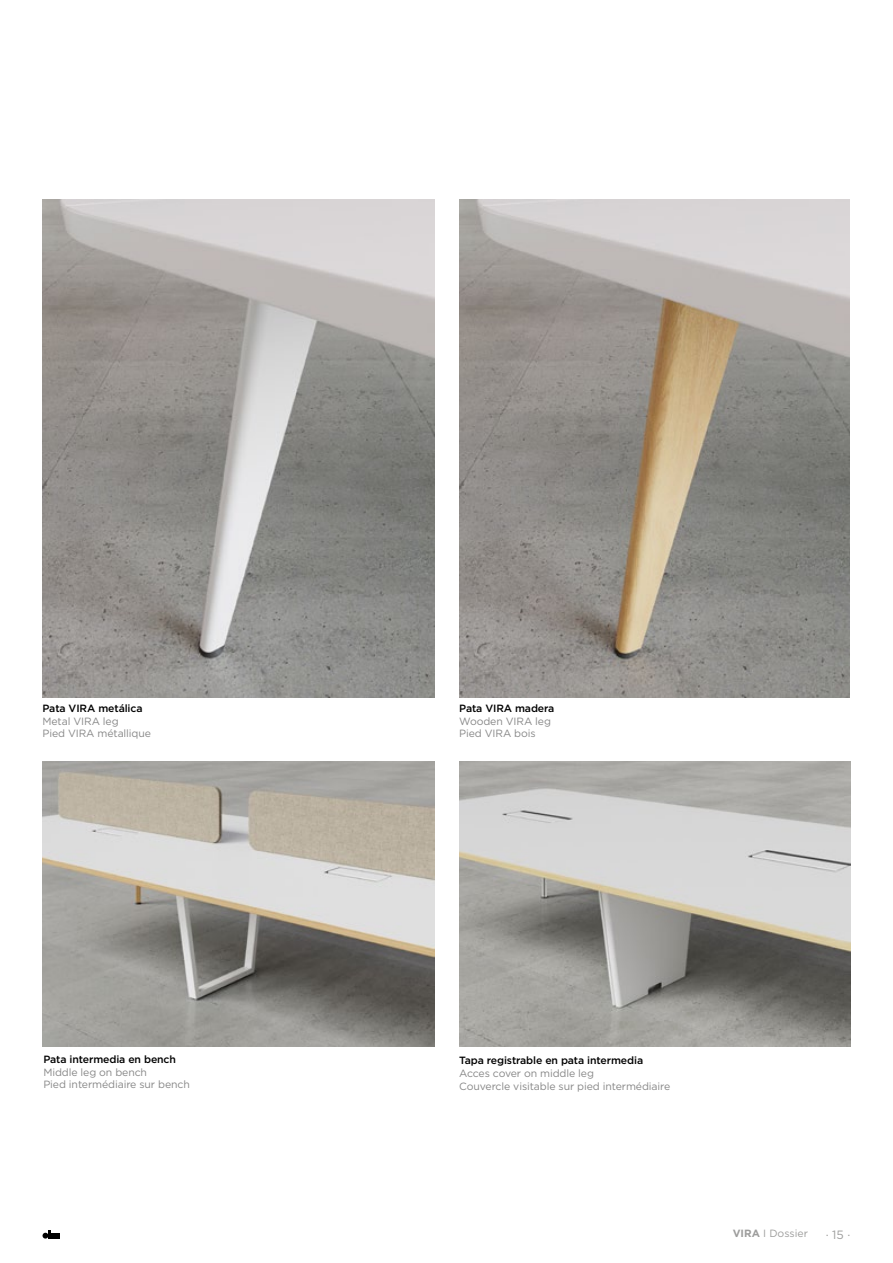
<style>
.page{position:relative;width:893px;height:1263px;background:#fff}
.page>*{position:absolute;margin:0;border:0;box-sizing:border-box;transform-origin:0 0}
.t1{font:12px "Gotham";color:#9d9d9c}
.t2{font:10.5px/12.6px "Gotham";letter-spacing:-.01em;color:#878787}
.t3{font:500 10.5px "Gotham";letter-spacing:-.01em;color:#000}
.t4{font:10.5px "Gotham";color:#9d9d9c}
.s1{font-weight:700}
</style>
<div class="page">
<svg style="left:43px;top:1230px;width:17px;height:8px"></svg>
<img style="left:43px;top:200px;width:392px;height:497px">
<img style="left:459px;top:200px;width:390px;height:497px">
<img style="left:43px;top:761px;width:391px;height:286px">
<img style="left:459px;top:761px;width:391px;height:286px">
<p class="t3" style="left:43px;top:701px;width:102px">Pata VIRA metálica</p>
<p class="t2" style="left:43px;top:714px;width:110px">Metal VIRA leg<br>Pied VIRA métallique</p>
<p class="t3" style="left:43px;top:1052px;width:134px">Pata intermedia en bench</p>
<p class="t2" style="left:43px;top:1065px;width:148px">Middle leg on bench<br>Pied intermédiaire sur bench</p>
<p class="t3" style="left:459px;top:701px;width:97px">Pata VIRA madera</p>
<p class="t2" style="left:459px;top:714px;width:93px">Wooden VIRA leg<br>Pied VIRA bois</p>
<p class="t3" style="left:459px;top:1054px;width:185px">Tapa registrable en pata intermedia</p>
<p class="t2" style="left:459px;top:1067px;width:213px">Acces cover on middle leg<br>Couvercle visitable sur pied intermédiaire</p>
<p class="t4" style="left:733px;top:1227px;width:77px"><span class="s1">VIRA</span> I Dossier</p>
<p class="t1" style="left:826px;top:1226px;width:26px">· 15 ·</p>
</div>
